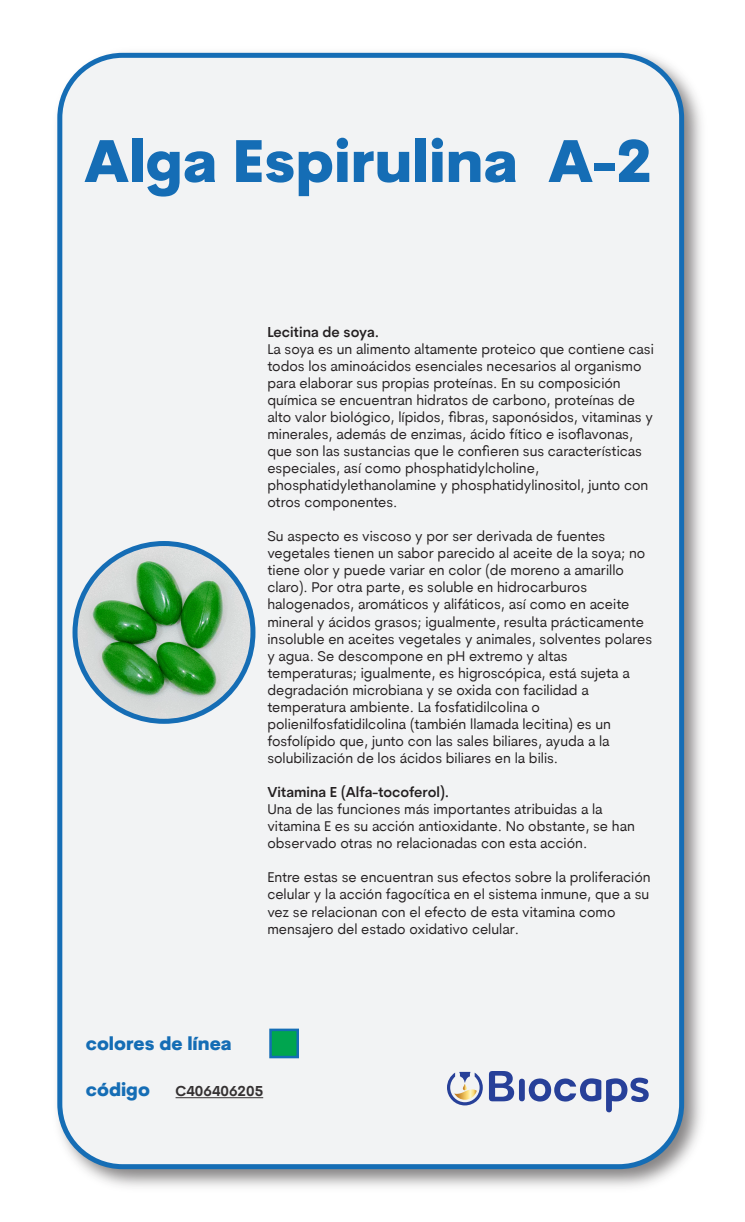
<style>
.page{position:relative;width:745px;height:1222px;background:#fff}
.page>*{position:absolute;margin:0;border:0;box-sizing:border-box;transform-origin:0 0}
.t1{font:800 58.25px "Cerebri Sans Pro";color:#156db5}
.t2{font:800 18.25px "Cerebri Sans Pro";color:#156db5}
.t3{font:14.25px/17px "Cerebri Sans Pro";color:#231f20}
.t4{font:600 14.25px "Cerebri Sans Pro";color:#231f20}
.t5{font:700 14.25px "Cerebri Sans Pro";color:#231f20}
</style>
<div class="page">
<img style="left:58px;top:52px;width:644px;height:1135px">
<div style="left:60px;top:55px;width:621px;height:1111px;background:#f2f3f4;border-radius:63px"></div>
<div style="left:57px;top:53px;width:626px;height:1116px;border:5px solid #156db5;border-radius:63px"></div>
<img style="left:75px;top:543px;width:177px;height:178px;border-radius:89px">
<div style="left:72px;top:541px;width:183px;height:183px;border:5px solid #156db5;border-radius:50%"></div>
<hr style="left:175px;top:1097px;width:88px;height:1px;background:#231f20">
<div style="left:269px;top:1028px;width:30px;height:30px;background:#00a54f;border:2px solid #156db5"></div>
<svg style="left:488px;top:1071px;width:160px;height:41px"></svg>
<svg style="left:447px;top:1071px;width:35px;height:34px"></svg>
<h1 class="t1" style="left:84px;top:117px;width:569px">Alga Espirulina A-2</h1>
<p class="t4" style="left:267px;top:321px;width:113px">Lecitina de soya.</p>
<p class="t3" style="left:267px;top:339px;width:388px">La soya es un alimento altamente proteico que contiene casi todos los aminoácidos esenciales necesarios al organismo para elaborar sus propias proteínas. En su composición química se encuentran hidratos de carbono, proteínas de alto valor biológico, lípidos, fibras, saponósidos, vitaminas y minerales, además de enzimas, ácido fítico e isoflavonas, que son las sustancias que le confieren sus características especiales, así como phosphatidylcholine, phosphatidylethanolamine y phosphatidylinositol, junto con otros componentes.</p>
<p class="t3" style="left:267px;top:527px;width:386px">Su aspecto es viscoso y por ser derivada de fuentes vegetales tienen un sabor parecido al aceite de la soya; no tiene olor y puede variar en color (de moreno a amarillo claro). Por otra parte, es soluble en hidrocarburos halogenados, aromáticos y alifáticos, así como en aceite mineral y ácidos grasos; igualmente, resulta prácticamente insoluble en aceites vegetales y animales, solventes polares y agua. Se descompone en pH extremo y altas temperaturas; igualmente, es higroscópica, está sujeta a degradación microbiana y se oxida con facilidad a temperatura ambiente. La fosfatidilcolina o polienilfosfatidilcolina (también llamada lecitina) es un fosfolípido que, junto con las sales biliares, ayuda a la solubilización de los ácidos biliares en la bilis.</p>
<p class="t4" style="left:267px;top:782px;width:183px">Vitamina E (Alfa-tocoferol).</p>
<p class="t3" style="left:267px;top:800px;width:369px">Una de las funciones más importantes atribuidas a la vitamina E es su acción antioxidante. No obstante, se han observado otras no relacionadas con esta acción.</p>
<p class="t3" style="left:267px;top:868px;width:384px">Entre estas se encuentran sus efectos sobre la proliferación celular y la acción fagocítica en el sistema inmune, que a su vez se relacionan con el efecto de esta vitamina como mensajero del estado oxidativo celular.</p>
<p class="t2" style="left:86px;top:1029px;width:147px">colores de línea</p>
<p class="t2" style="left:86px;top:1076px;width:65px">código</p>
<p class="t5" style="left:175px;top:1080px;width:89px">C406406205</p>
</div>
